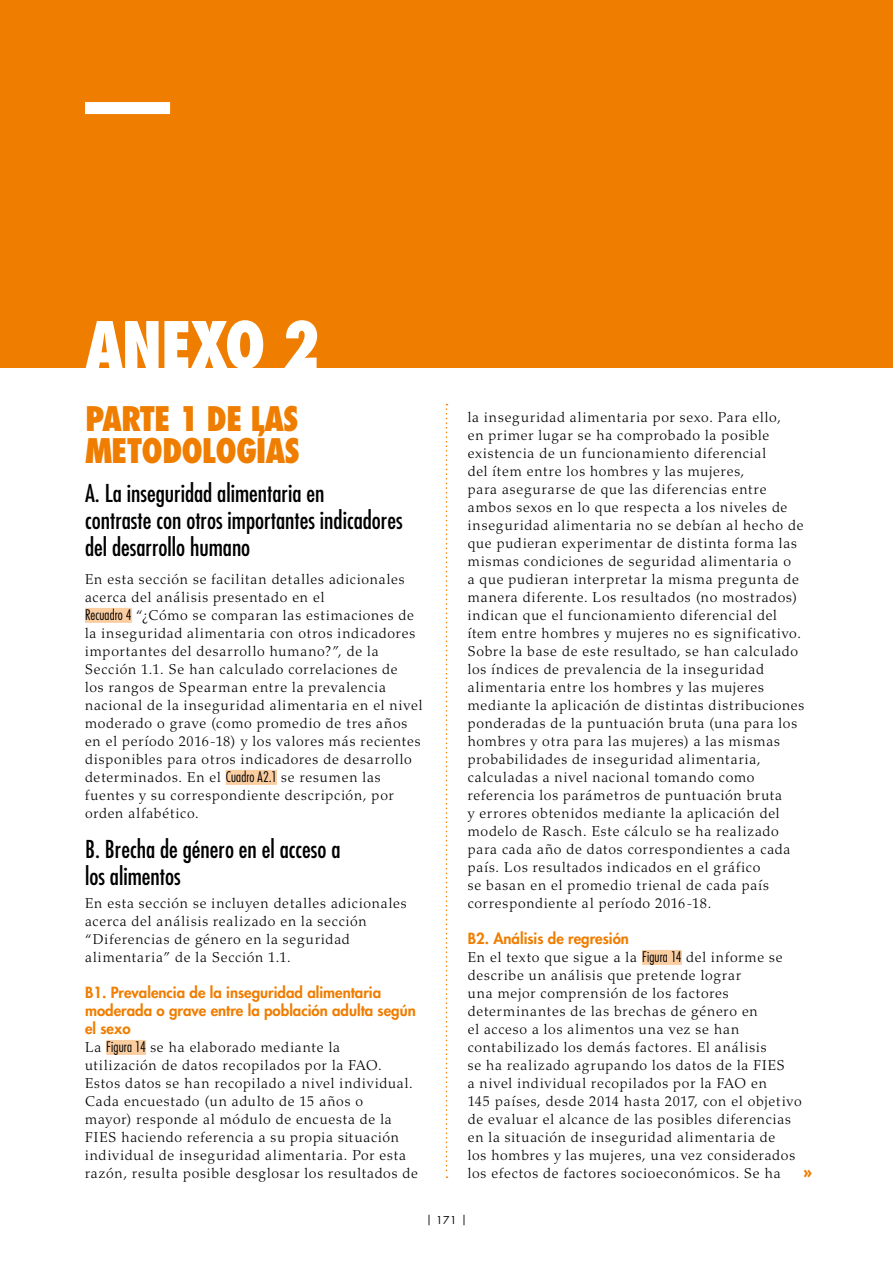
<style>
.page{position:relative;width:893px;height:1263px;background:#fff}
.page>*{position:absolute;margin:0;border:0;box-sizing:border-box;transform-origin:0 0}
.Heading_1_P2{font:800 condensed 63px "Futura Std";letter-spacing:-.03em;color:#fff}
.Heading2_OK{font:800 condensed 33px/31.5px "Futura Std";letter-spacing:-.03em;color:#ef7d00}
.Heading3{font:condensed 24px/27px "Futura Std";color:#000}
.NewPara1{font:800 16.5px "Futura Std";color:#ef7d00}
.Heading4_OK{font:800 15px/18px "Futura Std";color:#ef7d00}
.NewPara1_OK{font:300 14.25px/18px "Palatino LT Std";letter-spacing:.055em;color:#000}
.t1{font:10.5px "Futura Std";color:#000}
.s1{font-family:"Futura Std";font-stretch:condensed}
</style>
<div class="page">
<div style="left:0;top:0;width:893px;height:368px;background:#ef7d00"></div>
<svg style="left:446px;top:404px;width:1px;height:774px"></svg>
<div style="left:85px;top:102px;width:85px;height:12px;background:#fff"></div>
<div style="left:85px;top:608px;width:47px;height:15px;background:#fbcea2"></div>
<div style="left:226px;top:770px;width:51px;height:15px;background:#fbcea2"></div>
<div style="left:106px;top:1040px;width:40px;height:15px;background:#fbcea2"></div>
<div style="left:642px;top:950px;width:40px;height:15px;background:#fbcea2"></div>
<p class="Heading_1_P2" style="left:85px;top:306px;width:236px">ANEXO 2</p>
<p class="Heading2_OK" style="left:85px;top:403px;width:217px">PARTE 1 DE LAS<br>METODOLOGÍAS</p>
<p class="Heading3" style="left:85px;top:480px;width:319px">A. La inseguridad alimentaria en<br>contraste con otros importantes indicadores del desarrollo humano</p>
<p class="NewPara1_OK" style="left:85px;top:570px;width:339px">En esta sección se facilitan detalles adicionales acerca del análisis presentado en el<br><span class="s1">Recuadro 4</span> “¿Cómo se comparan las estimaciones de la inseguridad alimentaria con otros indicadores importantes del desarrollo humano?”, de la Sección 1.1. Se han calculado correlaciones de<br>los rangos de Spearman entre la prevalencia nacional de la inseguridad alimentaria en el nivel moderado o grave (como promedio de tres años en el período 2016-18) y los valores más recientes disponibles para otros indicadores de desarrollo determinados. En el <span class="s1">Cuadro A2.1</span> se resumen las fuentes y su correspondiente descripción, por orden alfabético.</p>
<p class="Heading3" style="left:85px;top:835px;width:257px">B. Brecha de género en el acceso a los alimentos</p>
<p class="NewPara1_OK" style="left:85px;top:894px;width:323px">En esta sección se incluyen detalles adicionales acerca del análisis realizado en la sección “Diferencias de género en la seguridad alimentaria” de la Sección 1.1.</p>
<p class="Heading4_OK" style="left:85px;top:983px;width:332px">B1. Prevalencia de la inseguridad alimentaria moderada o grave entre la población adulta según el sexo</p>
<p class="NewPara1_OK" style="left:85px;top:1038px;width:334px">La <span class="s1">Figura 14</span> se ha elaborado mediante la<br>utilización de datos recopilados por la FAO.<br>Estos datos se han recopilado a nivel individual.<br>Cada encuestado (un adulto de 15 años o<br>mayor) responde al módulo de encuesta de la FIES haciendo referencia a su propia situación individual de inseguridad alimentaria. Por esta razón, resulta posible desglosar los resultados de</p>
<p class="NewPara1_OK" style="left:468px;top:408px;width:338px">la inseguridad alimentaria por sexo. Para ello,<br>en primer lugar se ha comprobado la posible existencia de un funcionamiento diferencial<br>del ítem entre los hombres y las mujeres,<br>para asegurarse de que las diferencias entre ambos sexos en lo que respecta a los niveles de inseguridad alimentaria no se debían al hecho de que pudieran experimentar de distinta forma las mismas condiciones de seguridad alimentaria o<br>a que pudieran interpretar la misma pregunta de manera diferente. Los resultados (no mostrados) indican que el funcionamiento diferencial del ítem entre hombres y mujeres no es significativo.<br>Sobre la base de este resultado, se han calculado los índices de prevalencia de la inseguridad alimentaria entre los hombres y las mujeres mediante la aplicación de distintas distribuciones ponderadas de la puntuación bruta (una para los hombres y otra para las mujeres) a las mismas probabilidades de inseguridad alimentaria, calculadas a nivel nacional tomando como referencia los parámetros de puntuación bruta<br>y errores obtenidos mediante la aplicación del modelo de Rasch. Este cálculo se ha realizado para cada año de datos correspondientes a cada país. Los resultados indicados en el gráfico<br>se basan en el promedio trienal de cada país correspondiente al período 2016-18.</p>
<p class="Heading4_OK" style="left:468px;top:929px;width:163px">B2. Análisis de regresión</p>
<p class="NewPara1_OK" style="left:468px;top:948px;width:335px">En el texto que sigue a la <span class="s1">Figura 14</span> del informe se describe un análisis que pretende lograr<br>una mejor comprensión de los factores determinantes de las brechas de género en<br>el acceso a los alimentos una vez se han contabilizado los demás factores. El análisis<br>se ha realizado agrupando los datos de la FIES<br>a nivel individual recopilados por la FAO en<br>145 países, desde 2014 hasta 2017, con el objetivo de evaluar el alcance de las posibles diferencias en la situación de inseguridad alimentaria de<br>los hombres y las mujeres, una vez considerados los efectos de factores socioeconómicos. Se ha</p>
<p class="NewPara1" style="left:803px;top:1161px;width:11px">»</p>
<p class="t1" style="left:426px;top:1214px;width:42px">| 171 |</p>
</div>
